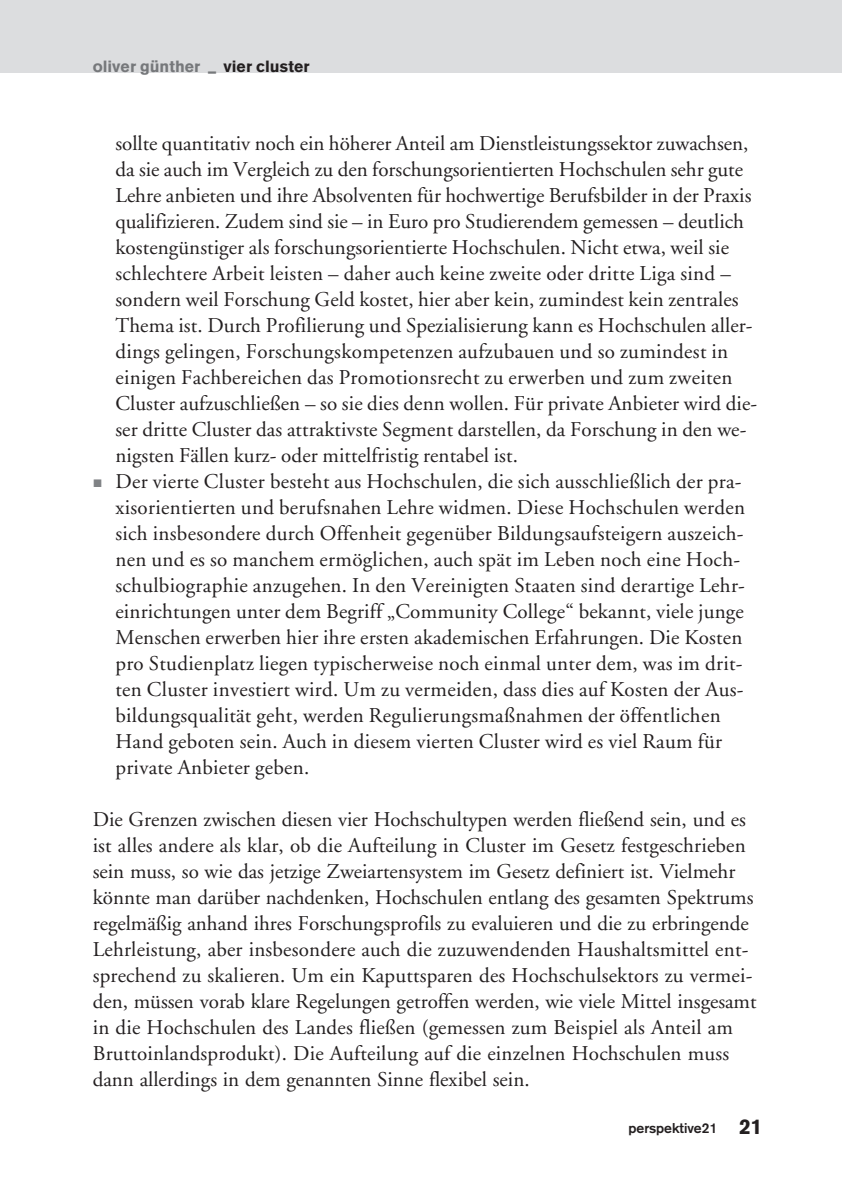
<style>
.page{position:relative;width:842px;height:1191px;background:#fff}
.page>*{position:absolute;margin:0;border:0;box-sizing:border-box;transform-origin:0 0}
.t1{font:21px/26px "Adobe Garamond";letter-spacing:.01em;color:#231f20}
.t2{font:900 16px "Akzidenz Grotesk";color:#76787b}
.t3{font:700 14px "Akzidenz Grotesk";color:#231f20}
.s1{color:#231f20}
.s2{color:#808285}
.s3{font-weight:900;font-size:21px}
</style>
<div class="page">
<div style="left:0;top:0;width:842px;height:72px;background:#dcdddf"></div>
<p class="t2" style="left:93px;top:61px;width:219px">oliver günther – <span class="s1">vier cluster</span></p>
<p class="t1" style="left:115px;top:132px;width:643px">sollte quantitativ noch ein höherer Anteil am Dienstleistungssektor zuwachsen, da sie auch im Vergleich zu den forschungsorientierten Hochschulen sehr gute Lehre anbieten und ihre Absolventen für hochwertige Berufsbilder in der Praxis qualifizieren. Zudem sind sie – in Euro pro Studierendem gemessen – deutlich kostengünstiger als forschungsorientierte Hochschulen. Nicht etwa, weil sie schlechtere Arbeit leisten – daher auch keine zweite oder dritte Liga sind – sondern weil Forschung Geld kostet, hier aber kein, zumindest kein zentrales Thema ist. Durch Profilierung und Spezialisierung kann es Hochschulen aller&shy;dings gelingen, Forschungskompetenzen aufzubauen und so zumindest in einigen Fachbereichen das Promotionsrecht zu erwerben und zum zweiten Cluster aufzuschließen – so sie dies denn wollen. Für private Anbieter wird die&shy;ser dritte Cluster das attraktivste Segment darstellen, da Forschung in den we&shy;nigsten Fällen kurz- oder mittelfristig rentabel ist.</p>
<p class="t1" style="left:115px;top:470px;width:631px;text-indent:-23px"><span class="s2">■</span> Der vierte Cluster besteht aus Hochschulen, die sich ausschließlich der pra&shy;xisorientierten und berufsnahen Lehre widmen. Diese Hochschulen werden sich insbesondere durch Offenheit gegenüber Bildungsaufsteigern auszeich&shy;nen und es so manchem ermöglichen, auch spät im Leben noch eine Hoch&shy;schulbiographie anzugehen. In den Vereinigten Staaten sind derartige Lehr&shy;einrichtungen unter dem Begriff „Community College“ bekannt, viele junge Menschen erwerben hier ihre ersten akademischen Erfahrungen. Die Kosten pro Studienplatz liegen typischerweise noch einmal unter dem, was im drit&shy;ten Cluster investiert wird. Um zu vermeiden, dass dies auf Kosten der Aus&shy;bildungsqualität geht, werden Regulierungsmaßnahmen der öffentlichen Hand geboten sein. Auch in diesem vierten Cluster wird es viel Raum für private Anbieter geben.</p>
<p class="t1" style="left:93px;top:808px;width:665px">Die Grenzen zwischen diesen vier Hochschultypen werden fließend sein, und es ist alles andere als klar, ob die Aufteilung in Cluster im Gesetz festgeschrieben sein muss, so wie das jetzige Zweiartensystem im Gesetz definiert ist. Vielmehr könnte man darüber nachdenken, Hochschulen entlang des gesamten Spektrums regelmäßig anhand ihres Forschungsprofils zu evaluieren und die zu erbringende Lehrleistung, aber insbesondere auch die zuzuwendenden Haushaltsmittel ent&shy;sprechend zu skalieren. Um ein Kaputtsparen des Hochschulsektors zu vermei&shy;den, müssen vorab klare Regelungen getroffen werden, wie viele Mittel insgesamt in die Hochschulen des Landes fließen (gemessen zum Beispiel als Anteil am Bruttoinlandsprodukt). Die Aufteilung auf die einzelnen Hochschulen muss dann allerdings in dem genannten Sinne flexibel sein.</p>
<p class="t3" style="left:628px;top:1123px;width:136px">perspektive21 <span class="s3">21</span></p>
</div>
